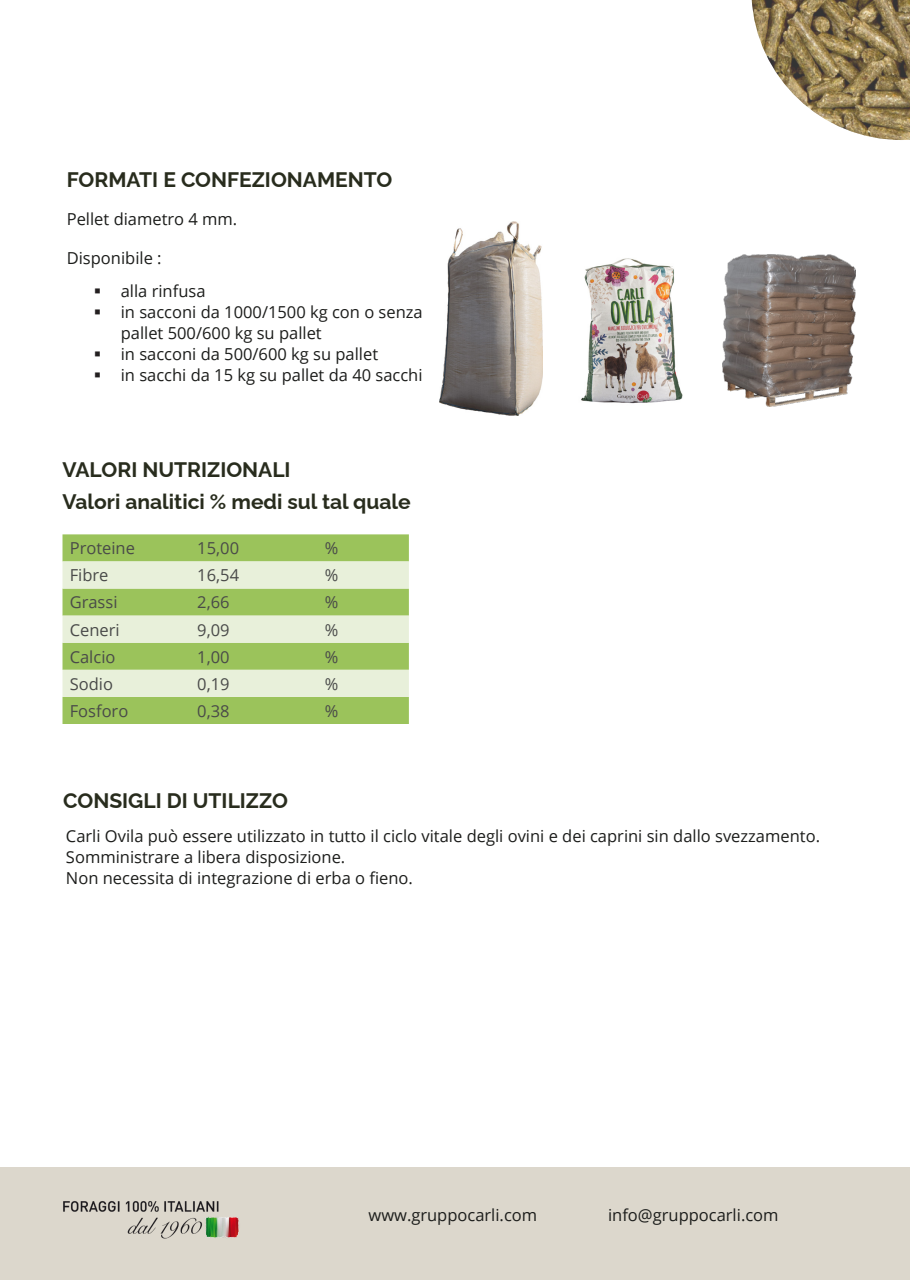
<style>
.page{position:relative;width:910px;height:1280px;background:#fff}
.page>*{position:absolute;margin:0;border:0;box-sizing:border-box;transform-origin:0 0}
.t1{font:700 21px "Raleway";color:#282c1d}
.t2{font:16.5px/21px "Open Sans";color:#1c1d1b}
.t3{font:16.5px "Open Sans";color:#494a49}
.s1{color:#231f20}
</style>
<div class="page">
<div style="left:0;top:1168px;width:910px;height:112px;background:#dcd7cc"></div>
<img style="left:63px;top:1201px;width:176px;height:38px">
<div style="left:63px;top:534px;width:346px;height:190px;background:#9bc35b"></div>
<svg style="left:63px;top:561px;width:346px;height:136px;background:#c9dea8"></svg>
<img style="left:752px;top:0;width:158px;height:140px">
<img style="left:581px;top:258px;width:102px;height:146px">
<img style="left:439px;top:222px;width:104px;height:193px">
<img style="left:723px;top:255px;width:133px;height:151px">
<p class="t1" style="left:67px;top:162px;width:327px">FORMATI E CONFEZIONAMENTO</p>
<p class="t2" style="left:67px;top:208px;width:172px">Pellet diametro 4 mm.</p>
<p class="t2" style="left:67px;top:247px;width:96px">Disponibile :</p>
<p class="t2" style="left:94px;top:280px;width:113px"><span class="s1">▪</span> alla rinfusa</p>
<p class="t2" style="left:121px;top:301px;width:303px;text-indent:-27px"><span class="s1">▪</span> in sacconi da 1000/1500 kg con o senza pallet 500/600 kg su pallet</p>
<p class="t2" style="left:94px;top:343px;width:286px"><span class="s1">▪</span> in sacconi da 500/600 kg su pallet</p>
<p class="t2" style="left:94px;top:364px;width:330px"><span class="s1">▪</span> in sacchi da 15 kg su pallet da 40 sacchi</p>
<p class="t1" style="left:63px;top:452px;width:230px">VALORI NUTRIZIONALI</p>
<p class="t1" style="left:63px;top:485px;width:350px">Valori analitici % medi sul tal quale</p>
<p class="t3" style="left:70px;top:537px;width:67px">Proteine</p>
<p class="t3" style="left:197px;top:537px;width:43px">15,00</p>
<p class="t3" style="left:325px;top:537px;width:15px">%</p>
<p class="t3" style="left:70px;top:564px;width:40px">Fibre</p>
<p class="t3" style="left:197px;top:564px;width:43px">16,54</p>
<p class="t3" style="left:325px;top:564px;width:15px">%</p>
<p class="t3" style="left:70px;top:591px;width:49px">Grassi</p>
<p class="t3" style="left:197px;top:591px;width:34px">2,66</p>
<p class="t3" style="left:325px;top:591px;width:15px">%</p>
<p class="t3" style="left:70px;top:618px;width:51px">Ceneri</p>
<p class="t3" style="left:197px;top:618px;width:34px">9,09</p>
<p class="t3" style="left:325px;top:618px;width:15px">%</p>
<p class="t3" style="left:70px;top:645px;width:47px">Calcio</p>
<p class="t3" style="left:197px;top:645px;width:34px">1,00</p>
<p class="t3" style="left:325px;top:645px;width:15px">%</p>
<p class="t3" style="left:70px;top:672px;width:45px">Sodio</p>
<p class="t3" style="left:197px;top:672px;width:34px">0,19</p>
<p class="t3" style="left:325px;top:672px;width:15px">%</p>
<p class="t3" style="left:70px;top:699px;width:60px">Fosforo</p>
<p class="t3" style="left:197px;top:699px;width:34px">0,38</p>
<p class="t3" style="left:325px;top:699px;width:15px">%</p>
<p class="t1" style="left:63px;top:784px;width:226px">CONSIGLI DI UTILIZZO</p>
<p class="t2" style="left:66px;top:825px;width:756px">Carli Ovila può essere utilizzato in tutto il ciclo vitale degli ovini e dei caprini sin dallo svezzamento.<br>Somministrare a libera disposizione.<br>Non necessita di integrazione di erba o fieno.</p>
<p class="t2" style="left:368px;top:1204px;width:170px">www.gruppocarli.com</p>
<p class="t2" style="left:608px;top:1204px;width:172px">info@gruppocarli.com</p>
</div>
